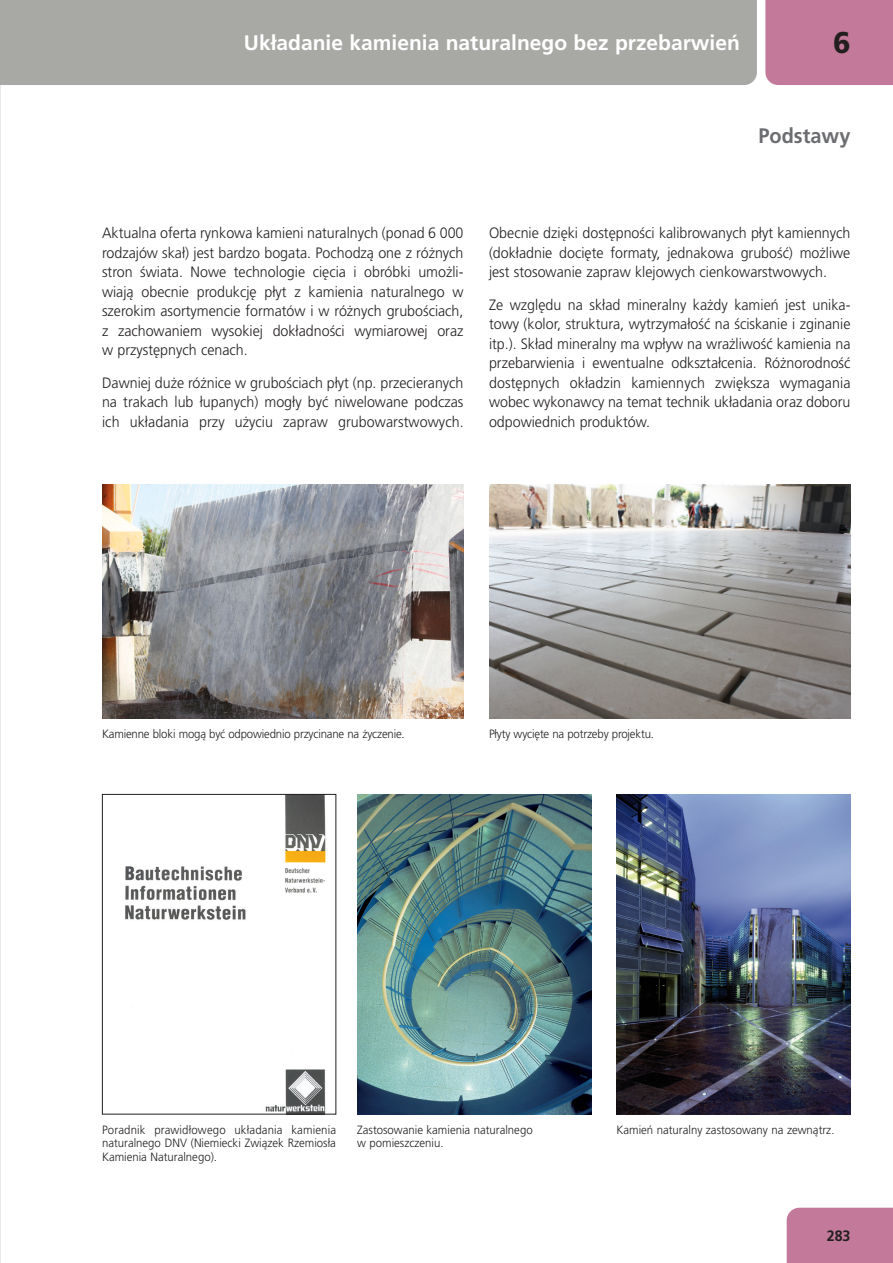
<style>
.page{position:relative;width:893px;height:1263px;background:#fff}
.page>*{position:absolute;margin:0;border:0;box-sizing:border-box;transform-origin:0 0}
.t1{font:900 30px "Frutiger LT Com";color:#231f20;scale:.95 1}
.t2{font:700 21px "Frutiger LT Com";color:#fff}
._11_KAP_Überschrift{font:700 21px "Frutiger LT Com";color:#6c6d70;scale:.95 1}
._11_copy_10_2{font:300 15px/19.5px "Frutiger LT Com";color:#231f20;text-align:justify;scale:.95 1}
.t3{font:700 15px "Frutiger LT Com";color:#231f20;scale:.95 1}
._32_BU_L{font:300 12px/13.5px "Frutiger LT Com";color:#231f20;scale:.95 1}
</style>
<div class="page">
<div style="left:787px;top:1208px;width:106px;height:55px;background:#c37a9a"></div>
<div style="left:765px;top:0;width:128px;height:85px;background:#c37a9a"></div>
<div style="left:1px;top:0;width:756px;height:85px;background:#a8a8a5"></div>
<svg style="left:0;top:0;width:1px;height:85px"></svg>
<img style="left:357px;top:794px;width:234px;height:320px">
<img style="left:617px;top:794px;width:233px;height:320px">
<img style="left:125px;top:796px;width:201px;height:316px">
<div style="left:102px;top:794px;width:234px;height:320px;border:1px solid #231f20"></div>
<img style="left:489px;top:485px;width:361px;height:234px">
<img style="left:102px;top:485px;width:362px;height:234px">
<h2 class="t2" style="left:244px;top:30px;width:498px">Układanie kamienia naturalnego bez przebarwień</h2>
<h1 class="t1" style="left:833px;top:24px;width:20px">6</h1>
<p class="_11_KAP_Überschrift" style="left:758px;top:124px;width:98px">Podstawy</p>
<p class="_11_copy_10_2" style="left:102px;top:223px;width:382px">Aktualna oferta rynkowa kamieni naturalnych (ponad 6 000 rodzajów skał) jest bardzo bogata. Pochodzą one z różnych stron świata. Nowe technologie cięcia i obróbki umożli&shy;wiają obecnie produkcję płyt z kamienia naturalnego w szerokim asortymencie formatów i w różnych grubościach, z zachowaniem wysokiej dokładności wymiarowej oraz w przystępnych cenach.</p>
<p class="_11_copy_10_2" style="left:102px;top:373px;width:382px">Dawniej duże różnice w grubościach płyt (np. przecieranych na trakach lub łupanych) mogły być niwelowane podczas ich układania przy użyciu zapraw grubowarstwowych.</p>
<p class="_11_copy_10_2" style="left:489px;top:223px;width:382px">Obecnie dzięki dostępności kalibrowanych płyt kamiennych (dokładnie docięte formaty, jednakowa grubość) możliwe jest stosowanie zapraw klejowych cienkowarstwowych.</p>
<p class="_11_copy_10_2" style="left:489px;top:295px;width:382px">Ze względu na skład mineralny każdy kamień jest unika&shy;towy (kolor, struktura, wytrzymałość na ściskanie i zginanie itp.). Skład mineralny ma wpływ na wrażliwość kamienia na przebarwienia i ewentualne odkształcenia. Różnorodność dostępnych okładzin kamiennych zwiększa wymagania wobec wykonawcy na temat technik układania oraz doboru odpowiednich produktów.</p>
<p class="_32_BU_L" style="left:102px;top:727px;width:320px">Kamienne bloki mogą być odpowiednio przycinane na życzenie.</p>
<p class="_32_BU_L" style="left:489px;top:727px;width:175px">Płyty wycięte na potrzeby projektu.</p>
<p class="_32_BU_L" style="left:102px;top:1123px;width:248px">Poradnik prawidłowego układania kamienia</p>
<p class="_32_BU_L" style="left:617px;top:1124px;width:231px">Kamień naturalny zastosowany na zewnątrz.</p>
<p class="_32_BU_L" style="left:102px;top:1137px;width:248px">naturalnego DNV (Niemiecki Związek Rzemiosła<br>Kamienia Naturalnego).</p>
<p class="_32_BU_L" style="left:357px;top:1123px;width:186px">Zastosowanie kamienia naturalnego w pomieszczeniu.</p>
<p class="t3" style="left:827px;top:1226px;width:26px">283</p>
</div>
